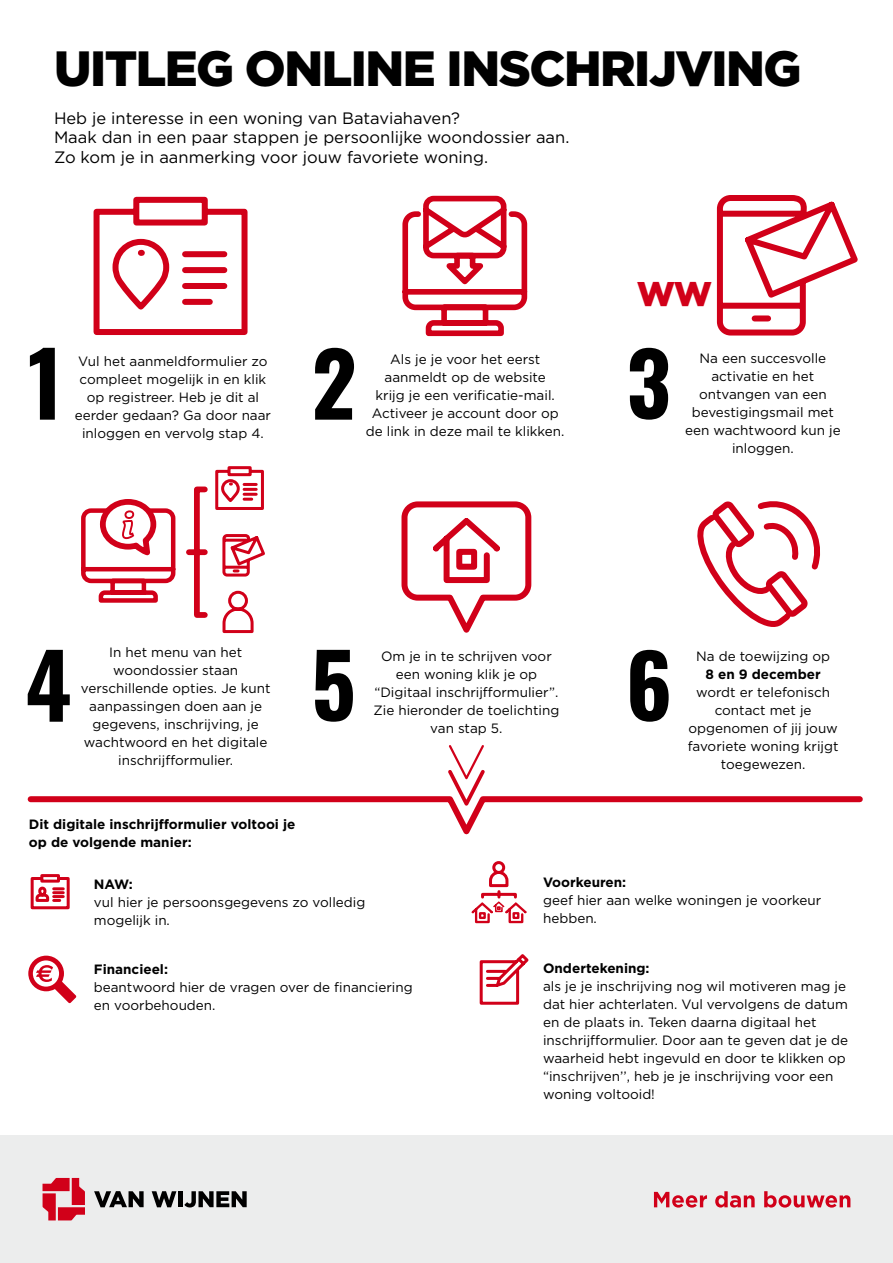
<style>
.page{position:relative;width:893px;height:1263px;background:#fff}
.page>*{position:absolute;margin:0;border:0;box-sizing:border-box;transform-origin:0 0}
.t1{font:900 49.5px "Gotham";letter-spacing:-.03em;color:#000}
.t2{font:900 34.35px "Gotham";color:#d10019}
.t3{font:16.5px/19.5px "Gotham";color:#000}
.t4{font:13.5px/18px "Gotham";color:#000;text-align:center}
.t5{font:700 13.5px/18px "Gotham";color:#000}
</style>
<div class="page">
<div style="left:0;top:1135px;width:893px;height:128px;background:#eceded"></div>
<svg style="left:654px;top:1191px;width:196px;height:16px"></svg>
<svg style="left:94px;top:1191px;width:50px;height:16px"></svg>
<svg style="left:152px;top:1191px;width:24px;height:16px"></svg>
<div style="left:178px;top:1191px;width:5px;height:16px;background:#000"></div>
<svg style="left:184px;top:1191px;width:63px;height:16px"></svg>
<svg style="left:43px;top:1178px;width:42px;height:42px"></svg>
<svg style="left:697px;top:501px;width:121px;height:126px"></svg>
<svg style="left:401px;top:501px;width:131px;height:132px"></svg>
<svg style="left:716px;top:195px;width:142px;height:141px"></svg>
<svg style="left:402px;top:195px;width:126px;height:142px"></svg>
<svg style="left:479px;top:954px;width:50px;height:51px"></svg>
<svg style="left:30px;top:874px;width:40px;height:36px"></svg>
<svg style="left:28px;top:956px;width:48px;height:47px"></svg>
<svg style="left:30px;top:348px;width:25px;height:72px"></svg>
<svg style="left:315px;top:348px;width:39px;height:72px"></svg>
<svg style="left:630px;top:348px;width:38px;height:72px"></svg>
<svg style="left:28px;top:650px;width:42px;height:72px"></svg>
<svg style="left:315px;top:650px;width:38px;height:72px"></svg>
<svg style="left:630px;top:650px;width:39px;height:72px"></svg>
<svg style="left:93px;top:196px;width:155px;height:139px"></svg>
<svg style="left:81px;top:466px;width:184px;height:168px"></svg>
<svg style="left:471px;top:861px;width:56px;height:63px"></svg>
<svg style="left:27px;top:745px;width:836px;height:90px"></svg>
<h1 class="t1" style="left:54px;top:34px;width:749px">UITLEG ONLINE INSCHRIJVING</h1>
<p class="t3" style="left:54px;top:108px;width:517px">Heb je interesse in een woning van Bataviahaven?<br>Maak dan in een paar stappen je persoonlijke woondossier aan.<br>Zo kom je in aanmerking voor jouw favoriete woning.</p>
<h2 class="t2" style="left:637px;top:270px;width:77px">WW</h2>
<p class="t4" style="left:75px;top:352px;width:198px">Vul het aanmeldformulier zo compleet mogelijk in en klik op registreer. Heb je dit al eerder gedaan? Ga door naar inloggen en vervolg stap 4.</p>
<p class="t4" style="left:366px;top:350px;width:200px">Als je je voor het eerst aanmeldt op de website<br>krijg je een verificatie-mail.<br>Activeer je account door op de link in deze mail te klikken.</p>
<p class="t4" style="left:685px;top:349px;width:157px">Na een succesvolle activatie en het ontvangen van een bevestigingsmail met een wachtwoord kun je inloggen.</p>
<p class="t4" style="left:81px;top:643px;width:191px">In het menu van het woondossier staan verschillende opties. Je kunt aanpassingen doen aan je gegevens, inschrijving, je wachtwoord en het digitale inschrijfformulier.</p>
<p class="t5" style="left:29px;top:815px;width:268px">Dit digitale inschrijfformulier voltooi je op de volgende manier:</p>
<p class="t4" style="left:373px;top:646px;width:187px">Om je in te schrijven voor een woning klik je op “Digitaal inschrijfformulier”.<br>Zie hieronder de toelichting van stap 5.</p>
<p class="t4" style="left:696px;top:646px;width:135px">Na de toewijzing op</p>
<p class="t5" style="left:705px;top:665px;width:117px">8 en 9 december</p>
<p class="t4" style="left:688px;top:682px;width:152px">wordt er telefonisch contact met je opgenomen of jij jouw favoriete woning krijgt toegewezen.</p>
<p class="t5" style="left:94px;top:875px;width:41px">NAW:</p>
<p class="t4" style="left:94px;top:893px;width:273px;text-align:left">vul hier je persoonsgegevens zo volledig mogelijk in.</p>
<p class="t5" style="left:94px;top:960px;width:76px">Financieel:</p>
<p class="t4" style="left:94px;top:978px;width:320px;text-align:left">beantwoord hier de vragen over de financiering en voorbehouden.</p>
<p class="t5" style="left:543px;top:873px;width:85px">Voorkeuren:</p>
<p class="t4" style="left:543px;top:891px;width:280px;text-align:left">geef hier aan welke woningen je voorkeur hebben.</p>
<p class="t5" style="left:543px;top:959px;width:108px">Ondertekening:</p>
<p class="t4" style="left:543px;top:976px;width:307px;text-align:left">als je je inschrijving nog wil motiveren mag je dat hier achterlaten. Vul vervolgens de datum en de plaats in. Teken daarna digitaal het inschrijfformulier. Door aan te geven dat je de waarheid hebt ingevuld en door te klikken op “inschrijven’’, heb je je inschrijving voor een woning voltooid!</p>
</div>
